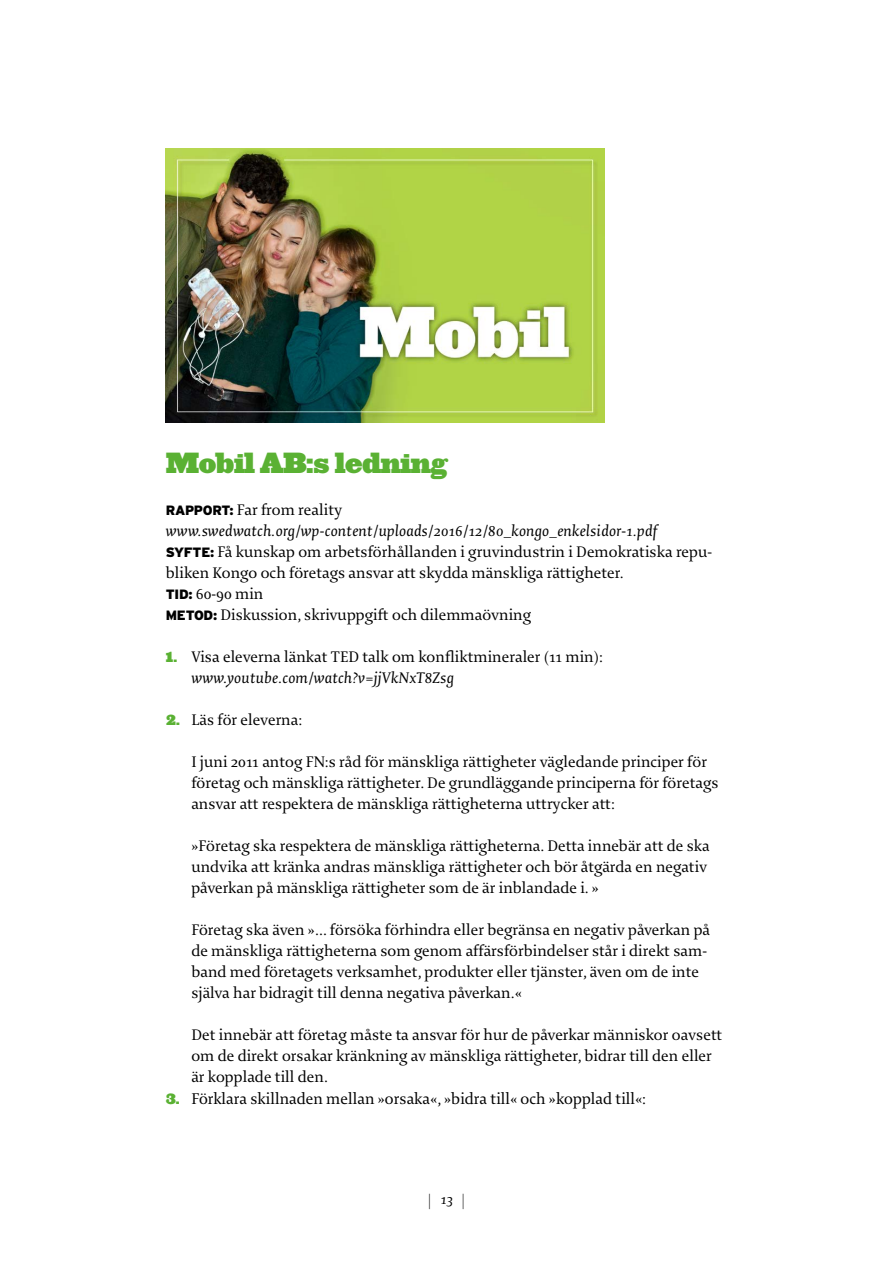
<style>
.page{position:relative;width:893px;height:1263px;background:#fff}
.page>*{position:absolute;margin:0;border:0;box-sizing:border-box;transform-origin:0 0}
.t1{font:27px "Ziggurat HTF Black";letter-spacing:-.02em;color:#5ab133}
.t2{font:italic 17.1px "Enigma";color:#000;scale:.5 1}
.t3{font:16.8px "Enigma";color:#000}
.t4{font:16.5px/21px "Enigma";color:#000}
.s1{font-family:"Interstate";font-weight:900;font-size:13.5px}
.s2{font-style:italic}
.s3{font-family:"Ziggurat HTF Black";font-size:13.5px;color:#5ab133}
.s4{font-family:"Ziggurat HTF Black";font-size:13.8px;color:#5ab133}
.s5{font-size:15.3px}
</style>
<div class="page">
<img style="left:166px;top:149px;width:439px;height:273px">
<h1 class="t1" style="left:166px;top:446px;width:283px">Mobil AB:s ledning</h1>
<p class="t4" style="left:166px;top:500px;width:548px"><span class="s1">RAPPORT:</span> Far from reality <span class="s2">www.swedwatch.org/wp-content/uploads/2016/12/80_kongo_enkelsidor-1.pdf<br></span><span class="s1">SYFTE:</span> Få kunskap om arbetsförhållanden i gruvindustrin i Demokratiska repu&shy;bliken Kongo och företags ansvar att skydda mänskliga rättigheter.<br><span class="s1">TID:</span> 60-90 min<br><span class="s1">METOD:</span> Diskussion, skrivuppgift och dilemmaövning</p>
<p class="t4" style="left:191px;top:647px;width:413px;text-indent:-26px"><span class="s3">1.</span> Visa eleverna länkat TED talk om konfliktmineraler (11 min): <span class="s2">www.youtube.com/watch?v=jjVkNxT8Zsg</span></p>
<p class="t4" style="left:166px;top:710px;width:138px"><span class="s3">2.</span> Läs för eleverna:</p>
<p class="t4" style="left:191px;top:752px;width:529px">I juni 2011 antog FN:s råd för mänskliga rättigheter vägledande principer för företag och mänskliga rättigheter. De grundläggande principerna för företags ansvar att respektera de mänskliga rättigheterna uttrycker att:</p>
<p class="t4" style="left:191px;top:836px;width:520px">»Företag ska respektera de mänskliga rättigheterna. Detta innebär att de ska undvika att kränka andras mänskliga rättigheter och bör åtgärda en negativ påverkan på mänskliga rättigheter som de är inblandade i. »</p>
<p class="t4" style="left:191px;top:920px;width:520px">Företag ska även »... försöka förhindra eller begränsa en negativ påverkan på de mänskliga rättigheterna som genom affärsförbindelser står i direkt sam&shy;band med företagets verksamhet, produkter eller tjänster, även om de inte själva har bidragit till denna negativa påverkan.«</p>
<p class="t4" style="left:191px;top:1025px;width:533px">Det innebär att företag måste ta ansvar för hur de påverkar människor oavsett om de direkt orsakar kränkning av mänskliga rättigheter, bidrar till den eller är kopplade till den.</p>
<p class="t3" style="left:166px;top:1089px;width:482px"><span class="s4">3.</span> Förklara skillnaden mellan »orsaka«, »bidra till« och »kopplad till«:</p>
<p class="t2" style="left:429px;top:1192px;width:73px">| <span class="s5">13</span> |</p>
</div>
